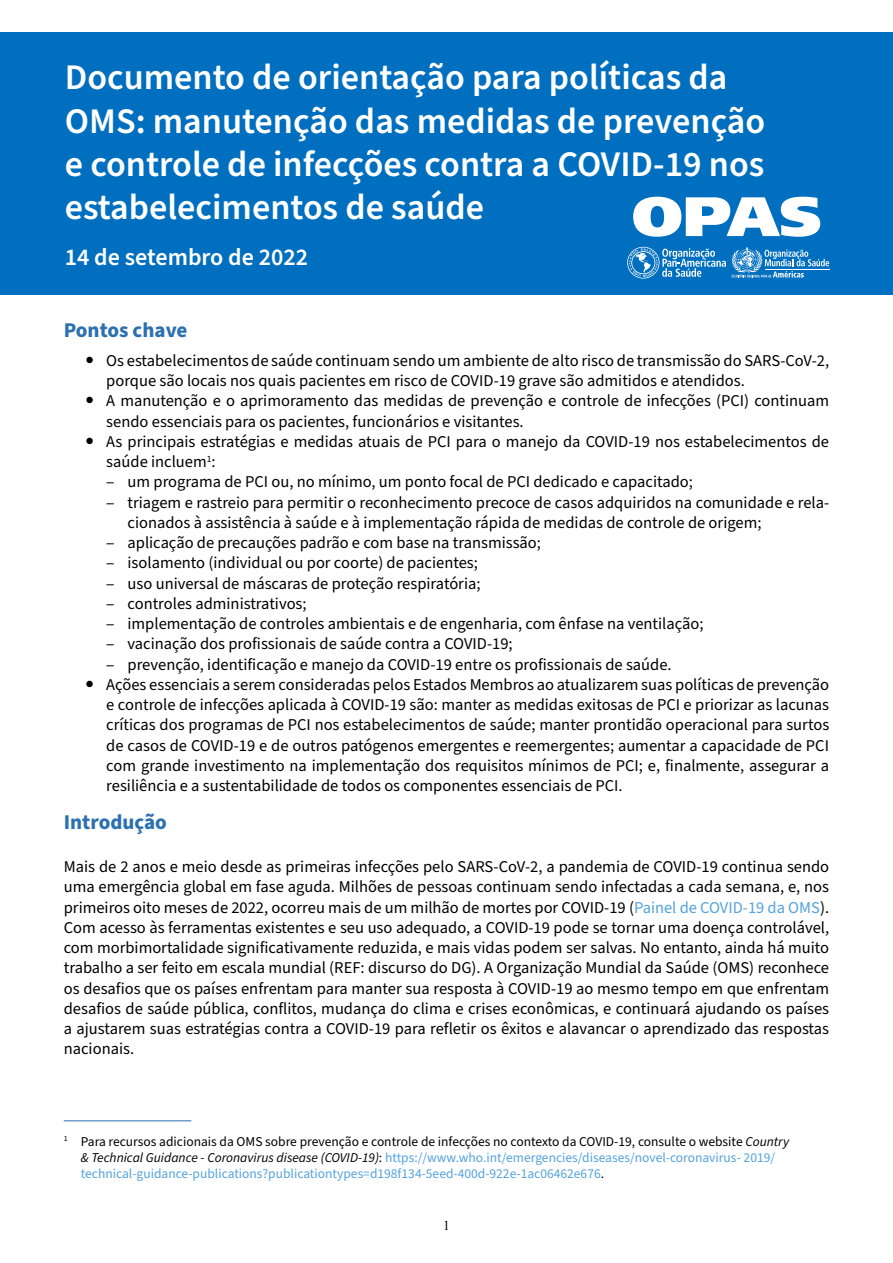
<style>
.page{position:relative;width:893px;height:1263px;background:#fff}
.page>*{position:absolute;margin:0;border:0;box-sizing:border-box;transform-origin:0 0}
.t1{font:600 36px/43.2px "Source Sans Pro";color:#fff}
.t2{font:600 24px "Source Sans Pro";color:#fff}
.t3{font:700 21px "Source Sans Pro";color:#2b70b0}
.t4{font:16.5px/20.2px "Source Sans Pro";color:#000}
.t5{font:13.5px/16.2px "Source Sans Pro";color:#54a3de}
.t6{font:13.5px "Times New Roman";color:#000}
.s1{font-family:"Myriad Pro"}
.s2{color:#54a3de}
.s3{color:#000}
.s4{font-style:italic;color:#000}
</style>
<div class="page">
<div style="left:0;top:32px;width:893px;height:262px;background:#006fc0"></div>
<svg style="left:633px;top:197px;width:187px;height:40px"></svg>
<svg style="left:627px;top:247px;width:202px;height:32px"></svg>
<hr style="left:64px;top:1120px;width:127px;height:1px;background:#2b70b0">
<h1 class="t1" style="left:65px;top:57px;width:702px">Documento de orientação para políticas da OMS: manutenção das medidas de prevenção e controle de infecções contra a COVID-19 nos estabelecimentos de saúde</h1>
<h2 class="t2" style="left:65px;top:241px;width:245px">14 de setembro de 2022</h2>
<p class="t3" style="left:64px;top:316px;width:125px">Pontos chave</p>
<p class="t4" style="left:106px;top:351px;width:724px">Os estabelecimentos de saúde continuam sendo um ambiente de alto risco de transmissão do SARS-CoV-2, porque são locais nos quais pacientes em risco de COVID-19 grave são admitidos e atendidos.<br>A manutenção e o aprimoramento das medidas de prevenção e controle de infecções (PCI) continuam sendo essenciais para os pacientes, funcionários e visitantes.<br>As principais estratégias e medidas atuais de PCI para o manejo da COVID-19 nos estabelecimentos de saúde incluem<sup>1</sup>:</p>
<p class="t4" style="left:106px;top:472px;width:588px"><span class="s1">–</span> um programa de PCI ou, no mínimo, um ponto focal de PCI dedicado e capacitado;</p>
<p class="t4" style="left:128px;top:493px;width:703px;text-indent:-21px"><span class="s1">–</span> triagem e rastreio para permitir o reconhecimento precoce de casos adquiridos na comunidade e rela&shy;cionados à assistência à saúde e à implementação rápida de medidas de controle de origem;</p>
<p class="t4" style="left:106px;top:533px;width:436px"><span class="s1">–</span> aplicação de precauções padrão e com base na transmissão;</p>
<p class="t4" style="left:106px;top:553px;width:373px"><span class="s1">–</span> isolamento (individual ou por coorte) de pacientes;</p>
<p class="t4" style="left:106px;top:574px;width:376px"><span class="s1">–</span> uso universal de máscaras de proteção respiratória;</p>
<p class="t4" style="left:106px;top:594px;width:202px"><span class="s1">–</span> controles administrativos;</p>
<p class="t4" style="left:106px;top:614px;width:599px"><span class="s1">–</span> implementação de controles ambientais e de engenharia, com ênfase na ventilação;</p>
<p class="t4" style="left:106px;top:634px;width:408px"><span class="s1">–</span> vacinação dos profissionais de saúde contra a COVID-19;</p>
<p class="t4" style="left:106px;top:655px;width:724px"><span class="s1">–</span> prevenção, identificação e manejo da COVID-19 entre os profissionais de saúde.<br>Ações essenciais a serem consideradas pelos Estados Membros ao atualizarem suas políticas de prevenção e controle de infecções aplicada à COVID-19 são: manter as medidas exitosas de PCI e priorizar as lacunas críticas dos programas de PCI nos estabelecimentos de saúde; manter prontidão operacional para surtos de casos de COVID-19 e de outros patógenos emergentes e reemergentes; aumentar a capacidade de PCI com grande investimento na implementação dos requisitos mínimos de PCI; e, finalmente, assegurar a resiliência e a sustentabilidade de todos os componentes essenciais de PCI.</p>
<p class="t3" style="left:64px;top:808px;width:105px">Introdução</p>
<p class="t4" style="left:64px;top:857px;width:767px;text-align:justify">Mais de 2 anos e meio desde as primeiras infecções pelo SARS-CoV-2, a pandemia de COVID-19 continua sendo uma emergência global em fase aguda. Milhões de pessoas continuam sendo infectadas a cada semana, e, nos primeiros oito meses de 2022, ocorreu mais de um milhão de mortes por COVID-19 (<span class="s2">Painel de COVID-19 da OMS</span>).<br>Com acesso às ferramentas existentes e seu uso adequado, a COVID-19 pode se tornar uma doença controlável, com morbimortalidade significativamente reduzida, e mais vidas podem ser salvas. No entanto, ainda há muito trabalho a ser feito em escala mundial (REF: discurso do DG). A Organização Mundial da Saúde (OMS) reconhece os desafios que os países enfrentam para manter sua resposta à COVID-19 ao mesmo tempo em que enfrentam desafios de saúde pública, conflitos, mudança do clima e crises econômicas, e continuará ajudando os países a ajustarem suas estratégias contra a COVID-19 para refletir os êxitos e alavancar o aprendizado das respostas nacionais.</p>
<p class="t5" style="left:81px;top:1133px;width:710px;text-indent:-17px"><sup>1</sup> <span class="s3">Para recursos adicionais da OMS sobre prevenção e controle de infecções no contexto da COVID-19, consulte o website</span> <span class="s4">Country &amp; Technical Guidance - Coronavirus disease (COVID-19)</span><span class="s3">:</span> https://www.who.int/emergencies/diseases/novel-coronavirus- 2019/ technical-guidance-publications?publicationtypes=d198f134-5eed-400d-922e-1ac06462e676<span class="s3">.</span></p>
<p class="t6" style="left:443px;top:1216px;width:8px">1</p>
</div>
